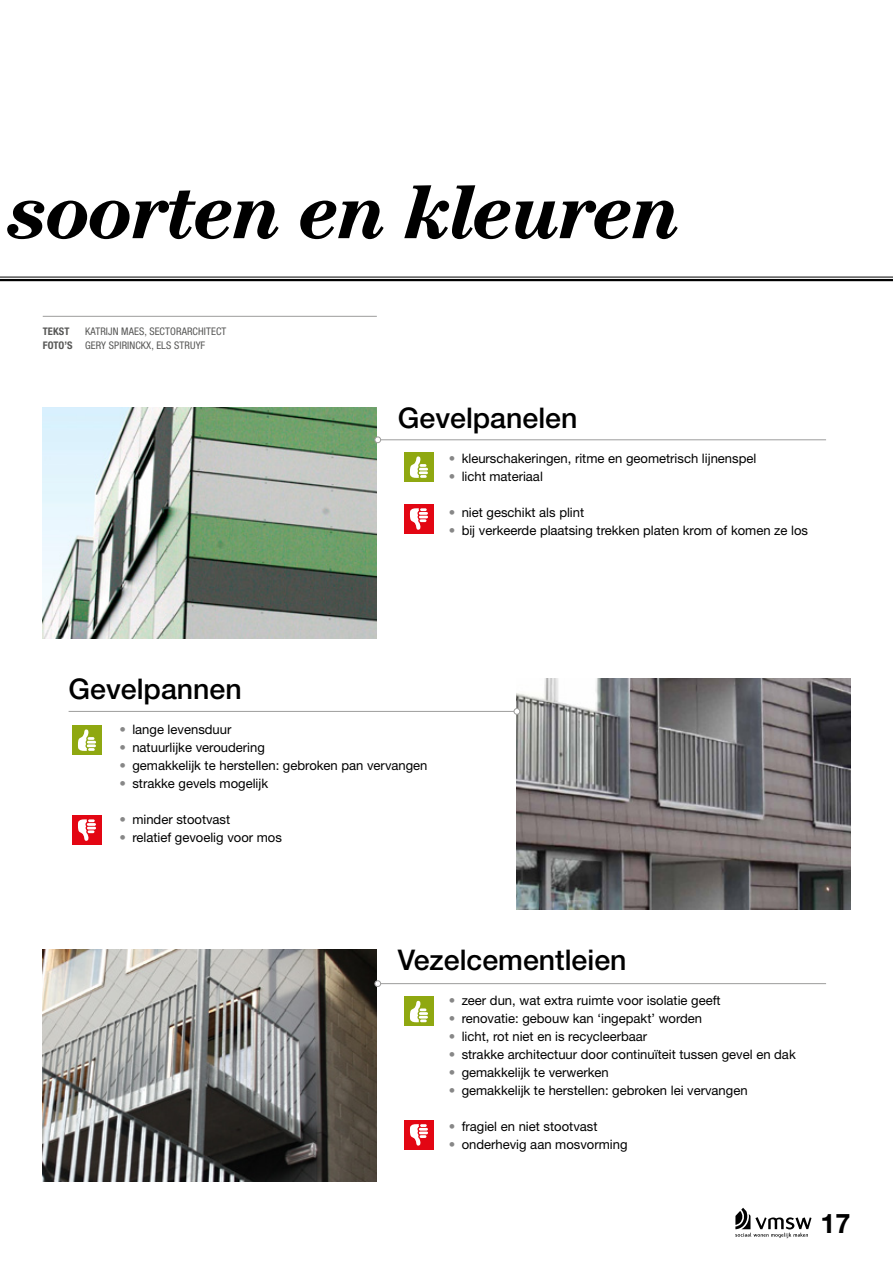
<style>
.page{position:relative;width:893px;height:1263px;background:#fff}
.page>*{position:absolute;margin:0;border:0;box-sizing:border-box;transform-origin:0 0}
.t1{font:italic 700 78px "Century";letter-spacing:-.03em;color:#000}
.t2{font:500 28.5px "Helvetica Neue LT Std";color:#000}
.t3{font:700 27px "Helvetica Neue LT Std";color:#000}
.t4{font:13.05px "Helvetica Neue LT Std";color:#000}
.t5{font:condensed 10.5px/13.5px "Helvetica Neue LT Std";letter-spacing:.01em;color:#575756}
.t6{font:700 condensed 10.5px "Helvetica Neue LT Std";letter-spacing:.01em;color:#575756}
.s1{font-weight:700}
.s2{color:#878787}
</style>
<div class="page">
<svg style="left:735px;top:1208px;width:76px;height:30px"></svg>
<hr style="left:0;top:277px;width:893px;height:1px;background:#000">
<hr style="left:0;top:279px;width:893px;height:2px;background:#000">
<img style="left:43px;top:407px;width:334px;height:231px">
<img style="left:516px;top:679px;width:334px;height:231px">
<img style="left:43px;top:950px;width:334px;height:231px">
<div style="left:404px;top:452px;width:30px;height:29px;background:#8fa811"></div>
<svg style="left:410px;top:456px;width:18px;height:22px"></svg>
<div style="left:404px;top:996px;width:30px;height:30px;background:#8fa811"></div>
<svg style="left:410px;top:1000px;width:18px;height:22px"></svg>
<div style="left:72px;top:725px;width:30px;height:29px;background:#8fa811"></div>
<svg style="left:78px;top:729px;width:18px;height:22px"></svg>
<div style="left:404px;top:505px;width:30px;height:29px;background:#e30613"></div>
<svg style="left:410px;top:508px;width:18px;height:22px"></svg>
<div style="left:404px;top:1120px;width:30px;height:30px;background:#e30613"></div>
<svg style="left:410px;top:1124px;width:18px;height:22px"></svg>
<div style="left:72px;top:816px;width:30px;height:29px;background:#e30613"></div>
<svg style="left:78px;top:819px;width:18px;height:22px"></svg>
<hr style="left:69px;top:711px;width:448px;height:1px;background:#9d9d9c">
<div style="left:514px;top:708px;width:6px;height:7px;border:1px solid #9d9d9c;border-radius:50%"></div>
<hr style="left:378px;top:439px;width:448px;height:1px;background:#9d9d9c">
<div style="left:374px;top:436px;width:7px;height:7px;border:1px solid #9d9d9c;border-radius:50%"></div>
<hr style="left:378px;top:983px;width:448px;height:1px;background:#9d9d9c">
<div style="left:374px;top:980px;width:7px;height:7px;border:1px solid #9d9d9c;border-radius:50%"></div>
<hr style="left:43px;top:316px;width:334px;height:1px;background:#9d9d9c">
<h1 class="t1" style="left:9px;top:166px;width:674px">soorten en kleuren</h1>
<p class="t6" style="left:43px;top:325px;width:28px">TEKST</p>
<p class="t5" style="left:43px;top:325px;width:185px;text-indent:43px">KATRIJN MAES, SECTORARCHITECT<br><span class="s1">FOTO’S</span> GERY SPIRINCKX, ELS STRUYF</p>
<h2 class="t2" style="left:398px;top:400px;width:181px">Gevelpanelen</h2>
<p class="t4" style="left:449px;top:450px;width:309px"><span class="s2">•</span> kleurschakeringen, ritme en geometrisch lijnenspel</p>
<p class="t4" style="left:449px;top:468px;width:95px"><span class="s2">•</span> licht materiaal</p>
<p class="t4" style="left:449px;top:504px;width:137px"><span class="s2">•</span> niet geschikt als plint</p>
<p class="t4" style="left:449px;top:522px;width:361px"><span class="s2">•</span> bij verkeerde plaatsing trekken platen krom of komen ze los</p>
<h2 class="t2" style="left:69px;top:672px;width:175px">Gevelpannen</h2>
<p class="t4" style="left:120px;top:721px;width:113px"><span class="s2">•</span> lange levensduur</p>
<p class="t4" style="left:120px;top:739px;width:147px"><span class="s2">•</span> natuurlijke veroudering</p>
<p class="t4" style="left:120px;top:757px;width:309px"><span class="s2">•</span> gemakkelijk te herstellen: gebroken pan vervangen</p>
<p class="t4" style="left:120px;top:775px;width:150px"><span class="s2">•</span> strakke gevels mogelijk</p>
<p class="t4" style="left:120px;top:811px;width:112px"><span class="s2">•</span> minder stootvast</p>
<p class="t4" style="left:120px;top:829px;width:164px"><span class="s2">•</span> relatief gevoelig voor mos</p>
<h2 class="t2" style="left:398px;top:943px;width:230px">Vezelcementleien</h2>
<p class="t4" style="left:449px;top:993px;width:273px"><span class="s2">•</span> zeer dun, wat extra ruimte voor isolatie geeft</p>
<p class="t4" style="left:449px;top:1011px;width:255px"><span class="s2">•</span> renovatie: gebouw kan ‘ingepakt’ worden</p>
<p class="t4" style="left:449px;top:1029px;width:200px"><span class="s2">•</span> licht, rot niet en is recycleerbaar</p>
<p class="t4" style="left:449px;top:1047px;width:348px"><span class="s2">•</span> strakke architectuur door continuïteit tussen gevel en dak</p>
<p class="t4" style="left:449px;top:1065px;width:161px"><span class="s2">•</span> gemakkelijk te verwerken</p>
<p class="t4" style="left:449px;top:1083px;width:300px"><span class="s2">•</span> gemakkelijk te herstellen: gebroken lei vervangen</p>
<p class="t4" style="left:449px;top:1119px;width:150px"><span class="s2">•</span> fragiel en niet stootvast</p>
<p class="t4" style="left:449px;top:1137px;width:180px"><span class="s2">•</span> onderhevig aan mosvorming</p>
<h3 class="t3" style="left:820px;top:1207px;width:32px">17</h3>
</div>
